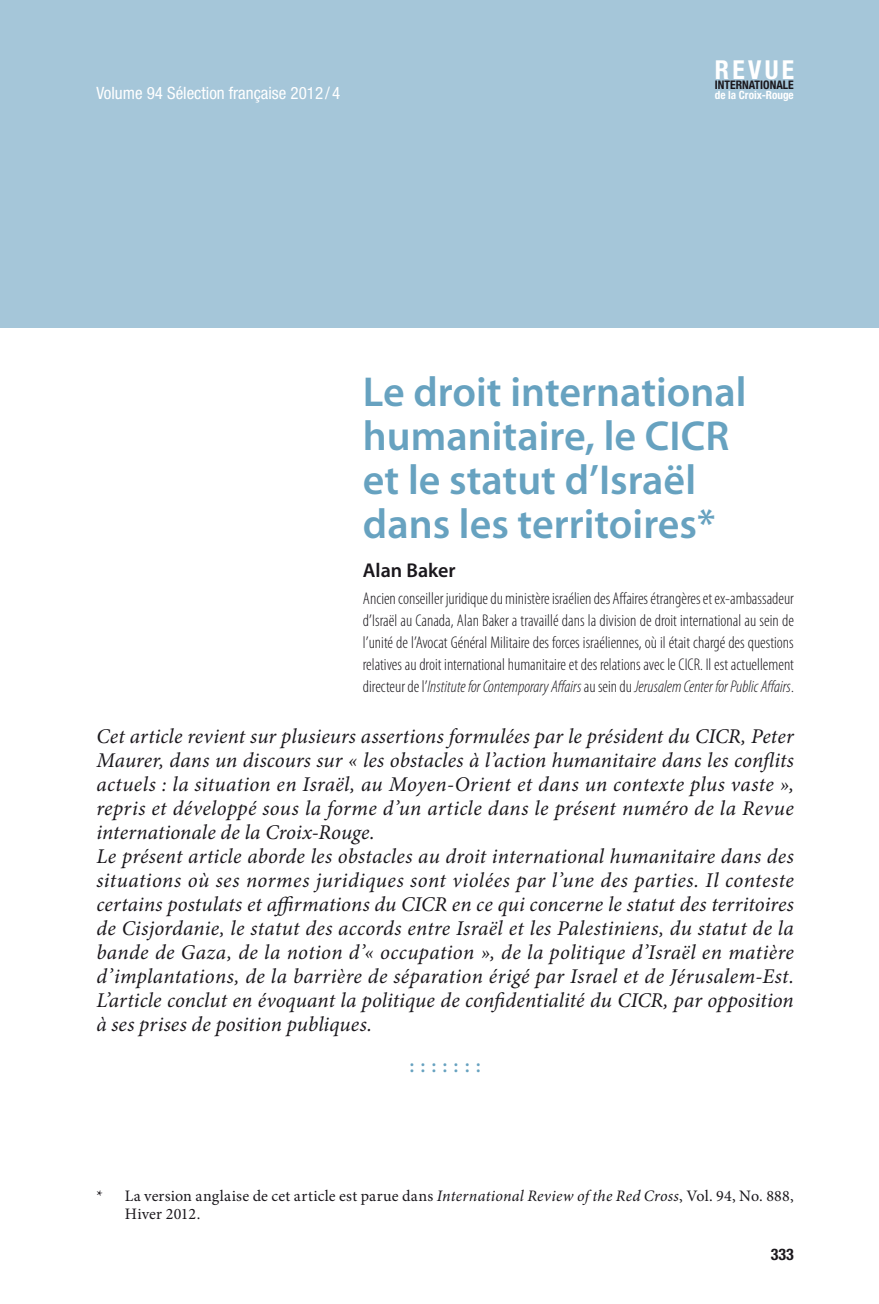
<style>
.page{position:relative;width:879px;height:1304px;background:#fff}
.page>*{position:absolute;margin:0;border:0;box-sizing:border-box;transform-origin:0 0}
.t1{font:600 42px/44px "Myriad Pro";color:#67a2c0}
.t2{font:700 condensed 26.2px "Helvetica Neue";letter-spacing:.13em;color:#fff}
.t3{font:italic 21px/24px "Minion Pro";letter-spacing:.01em;color:#1a171c}
.t4{font:600 21px "Minion Pro";color:#67a2c0}
.t5{font:600 20px "Myriad Pro";color:#1a171c}
.t6{font:300 condensed 17px/22px "Myriad Pro";color:#1a171c;text-align:justify}
.t7{font:condensed 17px "Helvetica Neue LT Std";color:#fff}
.t8{font:16px/18px "Minion Pro";letter-spacing:.015em;color:#1a171c}
.t9{font:700 condensed 16px "Helvetica Neue";color:#1a171c}
.t10{font:700 condensed 11.8px "Helvetica Neue";color:#1a171c}
.t11{font:700 condensed 11.4px "Helvetica Neue";color:#fff}
.s1{font-style:italic}
</style>
<div class="page">
<div style="left:0;top:0;width:879px;height:328px;background:#a5c6d9"></div>
<p class="t7" style="left:96px;top:87px;width:245px">Volume 94 Sélection française 2012 / 4</p>
<p class="t2" style="left:715px;top:60px;width:81px">REVUE</p>
<p class="t10" style="left:715px;top:81px;width:80px">INTERNATIONALE</p>
<p class="t11" style="left:715px;top:91px;width:80px">de la Croix-Rouge</p>
<h1 class="t1" style="left:363px;top:374px;width:385px">Le droit international humanitaire, le CICR et le statut d’Israël dans les territoires*</h1>
<p class="t5" style="left:363px;top:562px;width:94px">Alan Baker</p>
<p class="t6" style="left:363px;top:589px;width:432px">Ancien conseiller juridique du ministère israélien des Affaires étrangères et ex-ambassadeur d’Israël au Canada, Alan Baker a travaillé dans la division de droit international au sein de l’unité de l’Avocat Général Militaire des forces israéliennes, où il était chargé des questions relatives au droit international humanitaire et des relations avec le CICR. Il est actuellement directeur de l’<span class="s1">Institute for Contemporary Affairs</span> au sein du <span class="s1">Jerusalem Center for Public Affairs</span>.</p>
<p class="t3" style="left:96px;top:726px;width:699px">Cet article revient sur plusieurs assertions formulées par le président du CICR, Peter Maurer, dans un discours sur « les obstacles à l’action humanitaire dans les conflits actuels : la situation en Israël, au Moyen-Orient et dans un contexte plus vaste », repris et développé sous la forme d’un article dans le présent numéro de la Revue internationale de la Croix-Rouge.<br>Le présent article aborde les obstacles au droit international humanitaire dans des situations où ses normes juridiques sont violées par l’une des parties. Il conteste certains postulats et affirmations du CICR en ce qui concerne le statut des territoires de Cisjordanie, le statut des accords entre Israël et les Palestiniens, du statut de la bande de Gaza, de la notion d’« occupation », de la politique d’Israël en matière d’implantations, de la barrière de séparation érigé par Israel et de Jérusalem-Est.<br>L’article conclut en évoquant la politique de confidentialité du CICR, par opposition à ses prises de position publiques.</p>
<p class="t4" style="left:409px;top:1056px;width:73px">: : : : : : :</p>
<p class="t8" style="left:125px;top:1188px;width:670px;text-indent:-28px">* La version anglaise de cet article est parue dans <span class="s1">International Review of the Red Cross</span>, Vol. 94, No. 888,<br>Hiver 2012.</p>
<p class="t9" style="left:771px;top:1248px;width:25px">333</p>
</div>
